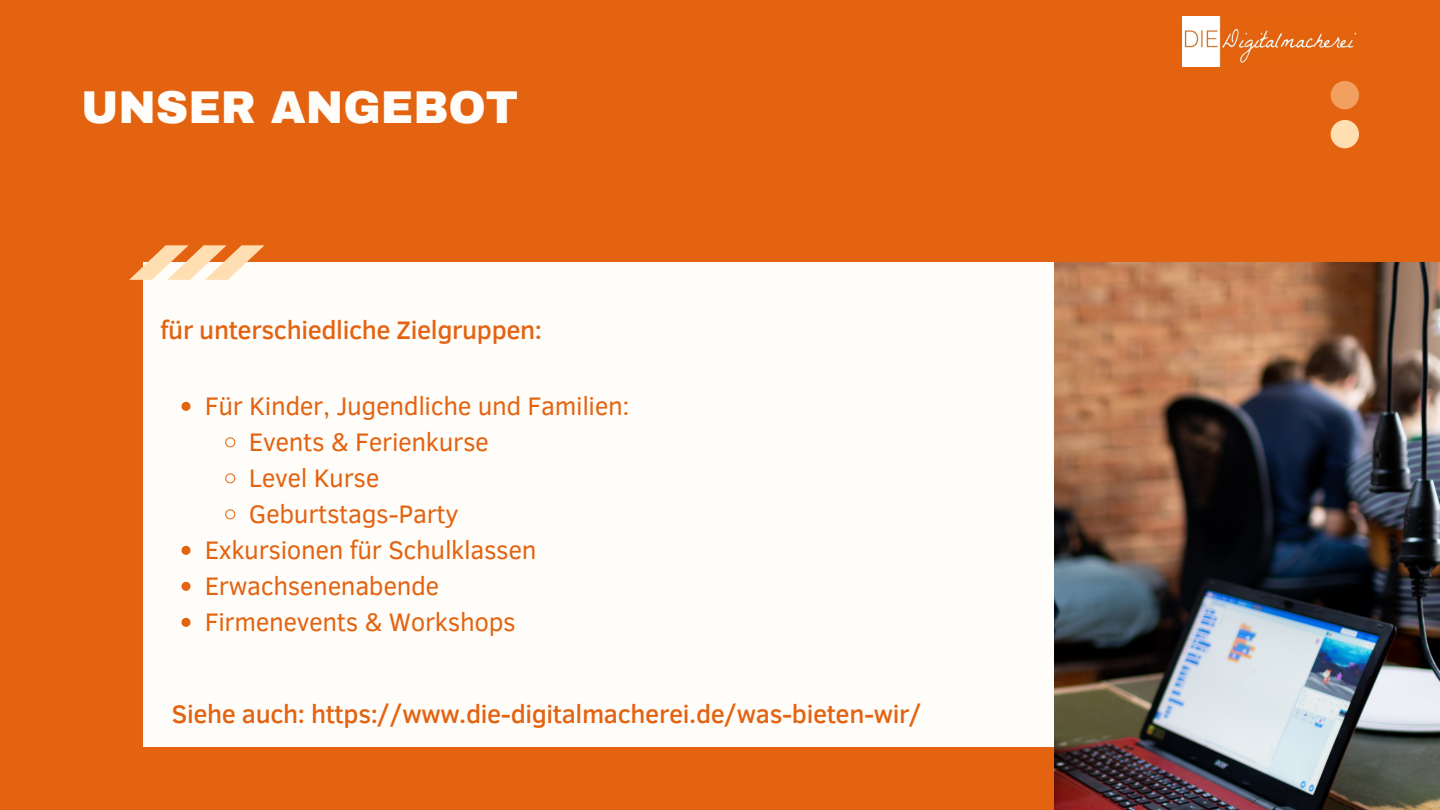
<style>
.page{position:relative;width:1440px;height:810px;background:#e46310}
.page>*{position:absolute;margin:0;border:0;box-sizing:border-box;transform-origin:0 0}
.t1{font:900 45px "Archivo";color:#fefdfa}
.t2{font:26px "Clear Sans";letter-spacing:-.015em;color:#e46310}
.t3{font:500 26px "Clear Sans";letter-spacing:-.015em;color:#e46310}
</style>
<div class="page">
<div style="left:1331px;top:120px;width:28px;height:28px;background:#ffdfb2;border-radius:50%"></div>
<div style="left:1331px;top:81px;width:28px;height:28px;background:#f1a060;border-radius:50%"></div>
<div style="left:143px;top:262px;width:1069px;height:485px;background:#fefdfa"></div>
<svg style="left:129px;top:245px;width:136px;height:35px"></svg>
<img style="left:1054px;top:262px;width:386px;height:548px">
<svg style="left:181px;top:402px;width:9px;height:9px"></svg>
<svg style="left:225px;top:437px;width:11px;height:11px"></svg>
<svg style="left:225px;top:473px;width:11px;height:11px"></svg>
<svg style="left:225px;top:509px;width:11px;height:11px"></svg>
<svg style="left:181px;top:546px;width:9px;height:9px"></svg>
<svg style="left:181px;top:582px;width:9px;height:9px"></svg>
<svg style="left:181px;top:618px;width:9px;height:9px"></svg>
<img style="left:1183px;top:17px;width:173px;height:49px">
<p class="t1" style="left:81px;top:83px;width:439px">UNSER ANGEBOT</p>
<p class="t3" style="left:160px;top:311px;width:383px">für unterschiedliche Zielgruppen:</p>
<p class="t2" style="left:205px;top:387px;width:426px">Für Kinder, Jugendliche und Familien:</p>
<p class="t2" style="left:249px;top:423px;width:242px">Events &amp; Ferienkurse</p>
<p class="t2" style="left:249px;top:459px;width:132px">Level Kurse</p>
<p class="t2" style="left:249px;top:495px;width:211px">Geburtstags-Party</p>
<p class="t2" style="left:205px;top:531px;width:333px">Exkursionen für Schulklassen</p>
<p class="t2" style="left:205px;top:567px;width:236px">Erwachsenenabende</p>
<p class="t2" style="left:205px;top:603px;width:313px">Firmenevents &amp; Workshops</p>
<p class="t3" style="left:172px;top:695px;width:752px">Siehe auch: https://www.die-digitalmacherei.de/was-bieten-wir/</p>
</div>
